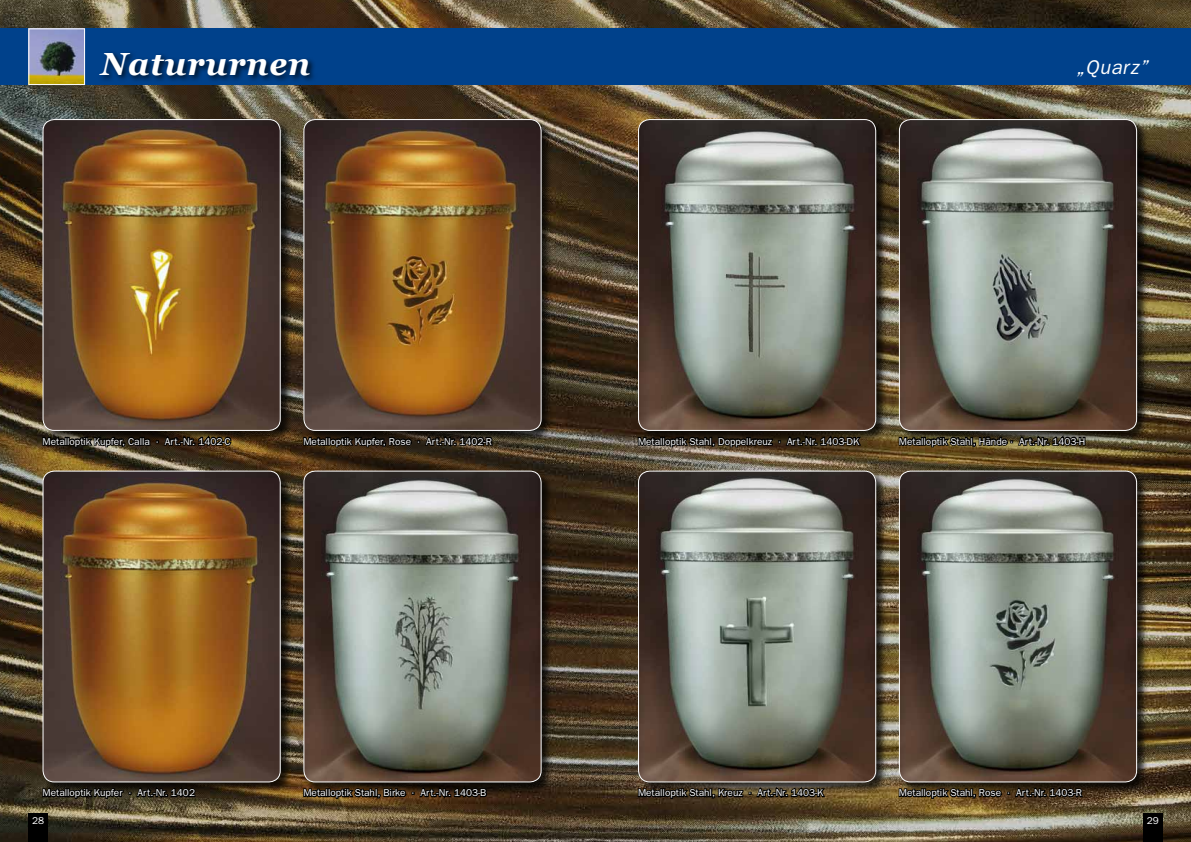
<style>
.page{position:relative;width:1191px;height:842px;background:#fff}
.page>*{position:absolute;margin:0;border:0;box-sizing:border-box;transform-origin:0 0}
.t1{font:italic 700 32px "Georgia";letter-spacing:.03em;color:#fff}
.t2{font:italic 20px "Franklin Gothic";letter-spacing:.03em;color:#fff}
.t3{font:10px "Franklin Gothic";color:#fff}
.t4{font:9px "Franklin Gothic";color:#fff}
</style>
<div class="page">
<img style="left:0;top:0;width:1191px;height:842px">
<div style="left:0;top:28px;width:1191px;height:57px;background:#00418b"></div>
<div style="left:97px;top:50px;width:221px;height:33px;background:#000;opacity:.75"></div>
<img style="left:30px;top:30px;width:53px;height:53px">
<div style="left:28px;top:28px;width:57px;height:57px;border:1px solid #fff"></div>
<div style="left:637px;top:119px;width:251px;height:324px;background:#000;opacity:.75"></div>
<img style="left:638px;top:120px;width:237px;height:310px">
<div style="left:638px;top:119px;width:238px;height:312px;border:1px solid #fff;border-radius:11px"></div>
<div style="left:898px;top:119px;width:250px;height:324px;background:#000;opacity:.75"></div>
<img style="left:899px;top:120px;width:237px;height:310px">
<div style="left:899px;top:119px;width:238px;height:312px;border:1px solid #fff;border-radius:11px"></div>
<div style="left:637px;top:470px;width:251px;height:324px;background:#000;opacity:.75"></div>
<img style="left:638px;top:471px;width:237px;height:311px">
<div style="left:638px;top:471px;width:238px;height:311px;border:1px solid #fff;border-radius:11px"></div>
<div style="left:42px;top:119px;width:250px;height:324px;background:#000;opacity:.75"></div>
<img style="left:43px;top:120px;width:237px;height:310px">
<div style="left:43px;top:119px;width:238px;height:312px;border:1px solid #fff;border-radius:11px"></div>
<div style="left:303px;top:119px;width:250px;height:324px;background:#000;opacity:.75"></div>
<img style="left:304px;top:120px;width:237px;height:310px">
<div style="left:303px;top:119px;width:238px;height:312px;border:1px solid #fff;border-radius:11px"></div>
<div style="left:42px;top:470px;width:250px;height:324px;background:#000;opacity:.75"></div>
<img style="left:43px;top:471px;width:237px;height:311px">
<div style="left:43px;top:471px;width:238px;height:311px;border:1px solid #fff;border-radius:11px"></div>
<svg style="left:637px;top:427px;width:226px;height:26px;background:#3d3124"></svg>
<svg style="left:897px;top:427px;width:189px;height:26px;background:#4d422b"></svg>
<svg style="left:637px;top:779px;width:190px;height:25px;background:#433728"></svg>
<svg style="left:41px;top:427px;width:192px;height:26px;background:#3a2f23"></svg>
<svg style="left:302px;top:427px;width:192px;height:26px;background:#30271d"></svg>
<svg style="left:41px;top:779px;width:155px;height:25px;background:#312b21"></svg>
<div style="left:898px;top:470px;width:250px;height:324px;background:#000;opacity:.75"></div>
<img style="left:899px;top:471px;width:237px;height:311px">
<div style="left:899px;top:471px;width:238px;height:311px;border:1px solid #fff;border-radius:11px"></div>
<svg style="left:897px;top:779px;width:187px;height:25px;background:#443521"></svg>
<div style="left:303px;top:470px;width:250px;height:324px;background:#000;opacity:.75"></div>
<img style="left:304px;top:471px;width:237px;height:311px">
<div style="left:303px;top:471px;width:238px;height:311px;border:1px solid #fff;border-radius:11px"></div>
<svg style="left:302px;top:779px;width:186px;height:25px;background:#3d2c1b"></svg>
<div style="left:28px;top:814px;width:20px;height:28px;background:#000"></div>
<div style="left:1142px;top:814px;width:20px;height:28px;background:#000"></div>
<h1 class="t1" style="left:101px;top:43px;width:211px">Natururnen</h1>
<p class="t3" style="left:43px;top:435px;width:190px">Metalloptik Kupfer, Calla · Art.-Nr. 1402-C</p>
<p class="t3" style="left:303px;top:435px;width:190px">Metalloptik Kupfer, Rose · Art.-Nr. 1402-R</p>
<h2 class="t2" style="left:1075px;top:56px;width:74px">„Quarz”</h2>
<p class="t3" style="left:638px;top:435px;width:223px">Metalloptik Stahl, Doppelkreuz · Art.-Nr. 1403-DK</p>
<p class="t3" style="left:899px;top:435px;width:188px">Metalloptik Stahl, Hände · Art.-Nr. 1403-H</p>
<p class="t3" style="left:43px;top:787px;width:154px">Metalloptik Kupfer · Art.-Nr. 1402</p>
<p class="t3" style="left:303px;top:787px;width:185px">Metalloptik Stahl, Birke · Art.-Nr. 1403-B</p>
<p class="t3" style="left:899px;top:787px;width:185px">Metalloptik Stahl, Rose · Art.-Nr. 1403-R</p>
<p class="t3" style="left:638px;top:787px;width:187px">Metalloptik Stahl, Kreuz · Art.-Nr. 1403-K</p>
<p class="t3" style="left:32px;top:814px;width:13px">28</p>
<p class="t3" style="left:1146px;top:814px;width:13px">29</p>
<p class="t4" style="left:34px;top:819px;width:12px">30</p>
</div>
